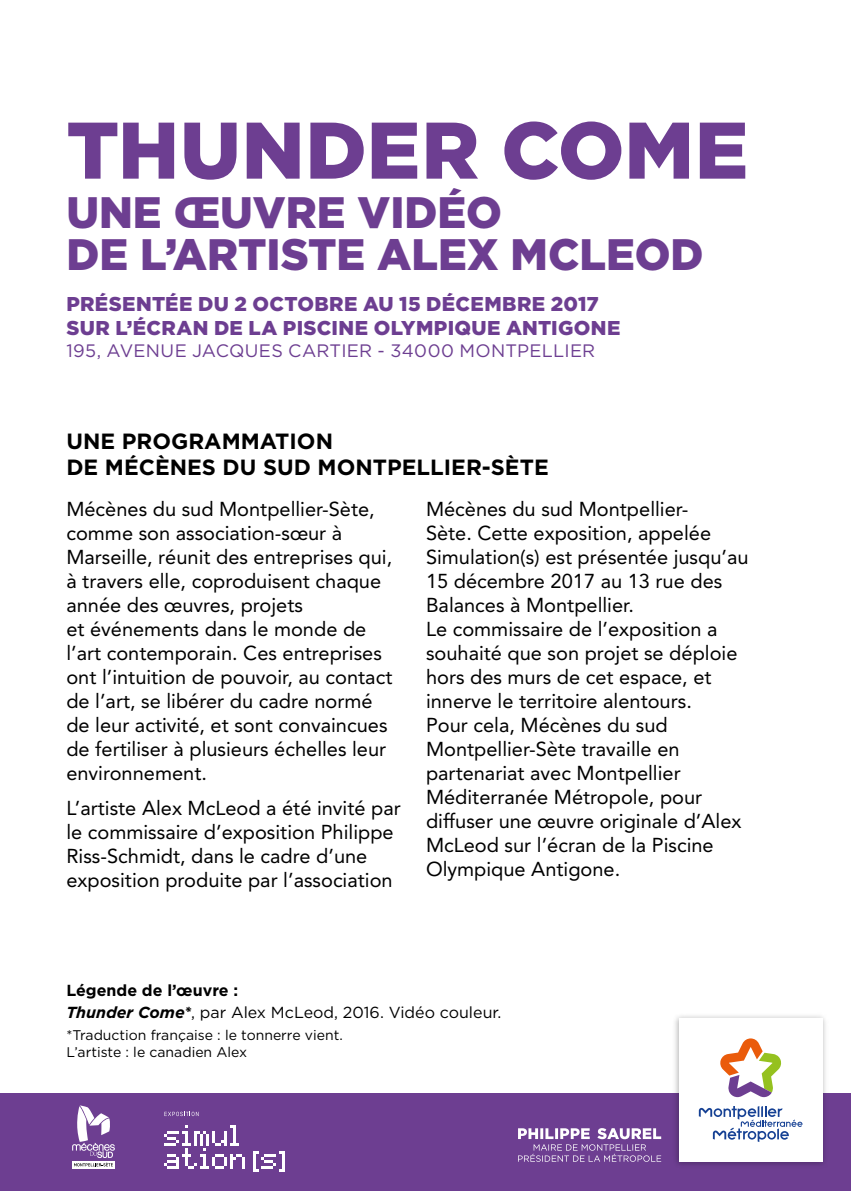
<style>
.page{position:relative;width:851px;height:1191px;background:#fff}
.page>*{position:absolute;margin:0;border:0;box-sizing:border-box;transform-origin:0 0}
.t1{font:900 80px "Gotham";letter-spacing:.01em;color:#6d3e91}
.t2{font:900 44px/42px "Gotham";color:#6d3e91}
.t3{font:700 22px/26px "Gotham";color:#000}
.t4{font:20px/24px "Avenir";color:#000}
.t5{font:900 20px/24px "Gotham";letter-spacing:.015em;color:#6d3e91}
.t6{font:18px "Gotham";letter-spacing:.015em;color:#6d3e91}
.t7{font:16px/21.6px "Gotham";color:#000}
.t8{font:14px/16.8px "Gotham";color:#000}
.s1{font-weight:700}
.s2{font-weight:700;font-style:italic}
</style>
<div class="page">
<div style="left:0;top:1093px;width:850px;height:98px;background:#6d3e91"></div>
<svg style="left:518px;top:1128px;width:143px;height:33px"></svg>
<img style="left:675px;top:1015px;width:151px;height:150px">
<svg style="left:679px;top:1018px;width:143px;height:143px"></svg>
<svg style="left:72px;top:1166px;width:43px;height:2px"></svg>
<svg style="left:72px;top:1105px;width:43px;height:61px"></svg>
<svg style="left:164px;top:1125px;width:81px;height:43px"></svg>
<svg style="left:253px;top:1151px;width:31px;height:20px"></svg>
<svg style="left:164px;top:1111px;width:34px;height:5px"></svg>
<h1 class="t1" style="left:66px;top:95px;width:683px">THUNDER COME</h1>
<h2 class="t2" style="left:66px;top:191px;width:638px">UNE ŒUVRE VIDÉO<br>DE L’ARTISTE ALEX MCLEOD</h2>
<p class="t5" style="left:66px;top:292px;width:555px">PRÉSENTÉE DU 2 OCTOBRE AU 15 DÉCEMBRE 2017<br>SUR L’ÉCRAN DE LA PISCINE OLYMPIQUE ANTIGONE</p>
<p class="t6" style="left:66px;top:340px;width:530px">195, AVENUE JACQUES CARTIER - 34000 MONTPELLIER</p>
<p class="t3" style="left:66px;top:428px;width:484px">UNE PROGRAMMATION<br>DE MÉCÈNES DU SUD MONTPELLIER-SÈTE</p>
<p class="t4" style="left:66px;top:497px;width:327px">Mécènes du sud Montpellier-Sète, comme son association-sœur à Marseille, réunit des entreprises qui, à travers elle, coproduisent chaque année des œuvres, projets<br>et événements dans le monde de l’art contemporain. Ces entreprises ont l’intuition de pouvoir, au contact de l’art, se libérer du cadre normé de leur activité, et sont convaincues de fertiliser à plusieurs échelles leur environnement.</p>
<p class="t4" style="left:66px;top:796px;width:336px">L’artiste Alex McLeod a été invité par le commissaire d’exposition Philippe Riss-Schmidt, dans le cadre d’une exposition produite par l’association</p>
<p class="t4" style="left:426px;top:497px;width:324px">Mécènes du sud Montpellier-<br>Sète. Cette exposition, appelée<br>Simulation(s) est présentée jusqu’au<br>15 décembre 2017 au 13 rue des<br>Balances à Montpellier.<br>Le commissaire de l’exposition a souhaité que son projet se déploie hors des murs de cet espace, et innerve le territoire alentours.<br>Pour cela, Mécènes du sud<br>Montpellier-Sète travaille en partenariat avec Montpellier<br>Méditerranée Métropole, pour diffuser une œuvre originale d’Alex<br>McLeod sur l’écran de la Piscine<br>Olympique Antigone.</p>
<p class="t7" style="left:66px;top:979px;width:436px"><span class="s1">Légende de l’œuvre :<br></span><span class="s2">Thunder Come*</span>, par Alex McLeod, 2016. Vidéo couleur.</p>
<p class="t8" style="left:66px;top:1026px;width:278px">*Traduction française : le tonnerre vient.<br>L’artiste : le canadien Alex</p>
</div>
